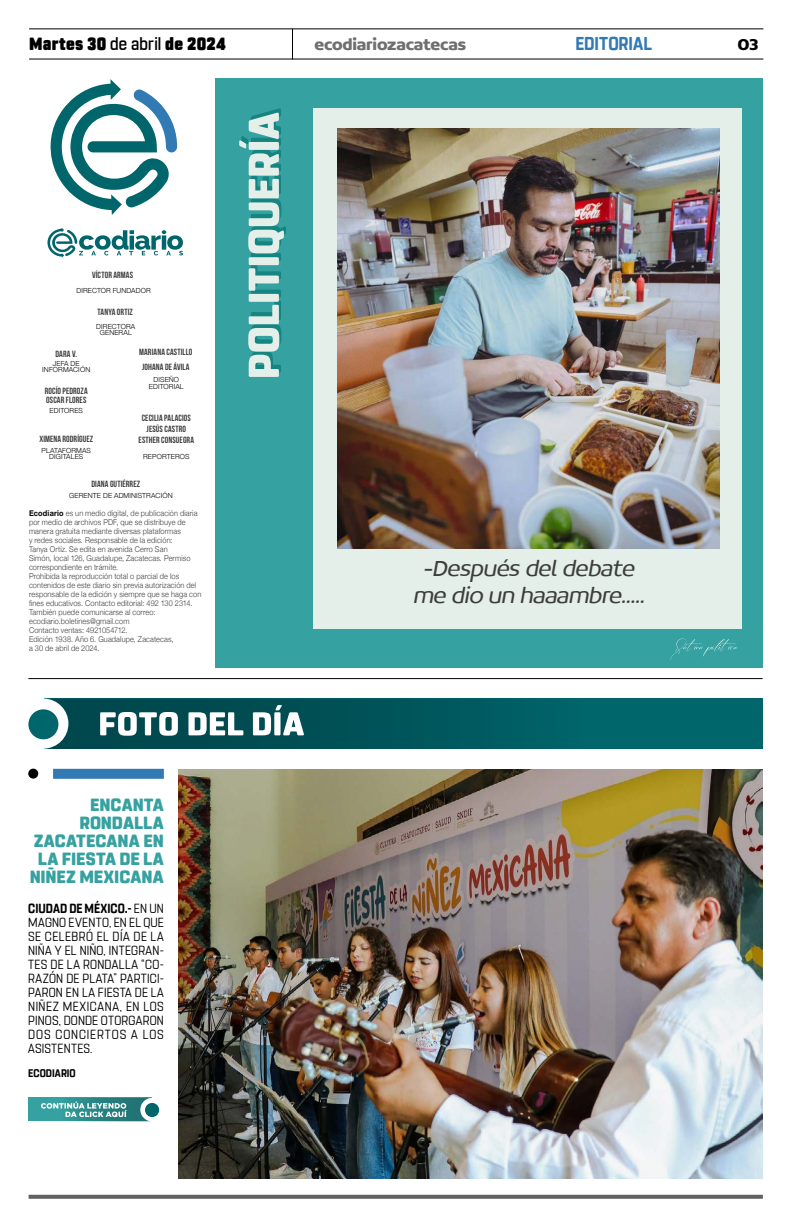
<style>
.page{position:relative;width:791px;height:1225px;background:#fff}
.page>*{position:absolute;margin:0;border:0;box-sizing:border-box;transform-origin:0 0}
.t1{font:italic 300 24px/27px "Concord";color:#3d3d3d;text-align:center}
.t2{font:700 18.6px "Rohn Rounded";color:#327ab3;scale:.91 1}
.t3{font:800 17.6px/18px "Rohn Rounded";color:#36a1a1;text-align:right}
.t4{font:900 17.6px "Rohn Rounded";letter-spacing:.02em;color:#000;scale:.91 1}
.t5{font:700 16.9px "Concord";letter-spacing:-.01em;color:#706f6f}
.t6{font:700 16.9px "Concord";color:#000}
.t7{font:13.2px/14px "Rohn Rounded";letter-spacing:.025em;color:#000;text-align:justify;scale:.89 1}
.t8{font:700 11px "Rohn Rounded";letter-spacing:.005em;color:#000;scale:.91 1}
.t9{font:9px/11.2px "Bebas Neue";letter-spacing:.015em;color:#3d3d3d;text-align:center}
.t10{font:300 8px/9px "Helvetica Neue";letter-spacing:.015em;color:#3d3d3d;scale:.92 1}
.t11{font:300 7px/6px "Helvetica Neue";letter-spacing:.02em;color:#000;text-align:center}
.s1{font-weight:500}
.s2{font-weight:700;color:#000}
.s3{font-weight:700}
</style>
<div class="page">
<div style="left:44px;top:698px;width:719px;height:50px;background:#00666c"></div>
<svg style="left:29px;top:1194px;width:734px;height:4px;background:#7f7f7f"></svg>
<hr style="left:29px;top:28px;width:734px;height:1px;background:#000">
<hr style="left:29px;top:59px;width:734px;height:1px;background:#000">
<hr style="left:292px;top:29px;width:1px;height:31px;background:#000">
<div style="left:215px;top:78px;width:548px;height:589px;background:#36a1a1"></div>
<div style="left:314px;top:108px;width:428px;height:520px;background:#e4efe9"></div>
<img style="left:338px;top:128px;width:382px;height:420px">
<hr style="left:28px;top:678px;width:735px;height:1px;background:#000">
<svg style="left:670px;top:638px;width:67px;height:22px"></svg>
<svg style="left:239px;top:108px;width:47px;height:269px"></svg>
<div style="left:53px;top:769px;width:111px;height:10px;background:#327ab3"></div>
<div style="left:28px;top:768px;width:10px;height:10px;background:#000;border-radius:50%"></div>
<svg style="left:44px;top:698px;width:538px;height:51px"></svg>
<div style="left:18px;top:698px;width:50px;height:50px;background:#fff;border-radius:50%"></div>
<div style="left:28px;top:709px;width:30px;height:30px;background:#00666c;border-radius:50%"></div>
<svg style="left:47px;top:228px;width:136px;height:30px"></svg>
<svg style="left:50px;top:79px;width:127px;height:136px"></svg>
<img style="left:178px;top:769px;width:585px;height:409px">
<div style="left:28px;top:1097px;width:124px;height:24px;background:#36a1a1"></div>
<svg style="left:41px;top:1097px;width:118px;height:24px"></svg>
<h3 class="t4" style="left:29px;top:33px;width:218px">Martes 30 <span class="s1">de abril</span> de 2024</h3>
<h3 class="t5" style="left:314px;top:34px;width:153px">ecodiariozacatecas</h3>
<h2 class="t2" style="left:575px;top:32px;width:86px">EDITORIAL</h2>
<h3 class="t6" style="left:737px;top:34px;width:23px">03</h3>
<p class="t9" style="left:92px;top:269px;width:43px">VÍCTOR ARMAS</p>
<p class="t9" style="left:98px;top:307px;width:37px">TANYA ORTIZ</p>
<p class="t11" style="left:77px;top:287px;width:76px">DIRECTOR FUNDADOR</p>
<p class="t9" style="left:55px;top:348px;width:23px">DARA V.</p>
<p class="t11" style="left:96px;top:323px;width:41px">DIRECTORA<br>GENERAL</p>
<p class="t9" style="left:139px;top:346px;width:55px">MARIANA CASTILLO</p>
<p class="t11" style="left:42px;top:360px;width:49px">JEFA DE<br>INFORMACIÓN</p>
<p class="t9" style="left:45px;top:386px;width:44px;line-height:9.6px;text-align:left">ROCÍO PEDROZA<br>OSCAR FLORES</p>
<p class="t9" style="left:39px;top:433px;width:55px">XIMENA RODRÍGUEZ</p>
<p class="t11" style="left:50px;top:407px;width:35px">EDITORES</p>
<p class="t11" style="left:42px;top:446px;width:51px;line-height:6.6px">PLATAFORMAS<br>DIGITALES</p>
<p class="t9" style="left:142px;top:361px;width:49px">JOHANA DE ÁVILA</p>
<p class="t11" style="left:149px;top:376px;width:36px;line-height:6.6px">DISEÑO<br>EDITORIAL</p>
<p class="t9" style="left:139px;top:412px;width:57px">CECILIA PALACIOS<br>JESÚS CASTRO<br>ESTHER CONSUEGRA</p>
<p class="t11" style="left:143px;top:453px;width:48px">REPORTEROS</p>
<p class="t9" style="left:92px;top:478px;width:50px">DIANA GUTIÉRREZ</p>
<p class="t11" style="left:69px;top:492px;width:105px">GERENTE DE ADMINISTRACIÓN</p>
<p class="t10" style="left:29px;top:508px;width:189px"><span class="s2">Ecodiario</span> es un medio digital, de publicación diaria por medio de archivos PDF, que se distribuye de manera gratuita mediante diversas plataformas<br>y redes sociales. Responsable de la edición:<br>Tanya Ortíz. Se edita en avenida Cerro San<br>Simón, local 126, Guadalupe, Zacatecas. Permiso correspondiente en trámite.<br>Prohibida la reproducción total o parcial de los contenidos de este diario sin previa autorización del responsable de la edición y siempre que se haga con fines educativos. Contacto editorial: 492 130 2314.<br>También puede comunicarse al correo: ecodiario.boletines@gmail.com<br>Contacto ventas: 4921054712.<br>Edición 1938. Año 6. Guadalupe, Zacatecas,<br>a 30 de abril de 2024.</p>
<h3 class="t3" style="left:30px;top:796px;width:136px">ENCANTA<br>RONDALLA<br>ZACATECANA EN<br>LA FIESTA DE LA<br>NIÑEZ MEXICANA</h3>
<p class="t7" style="left:28px;top:901px;width:154px"><span class="s3">CIUDAD DE MÉXICO.-</span> EN UN MAGNO EVENTO, EN EL QUE SE CELEBRÓ EL DÍA DE LA NIÑA Y EL NIÑO, INTEGRAN-TES DE LA RONDALLA “CO-RAZÓN DE PLATA” PARTICI-PARON EN LA FIESTA DE LA NIÑEZ MEXICANA, EN LOS PINOS, DONDE OTORGARON DOS CONCIERTOS A LOS ASISTENTES.</p>
<h3 class="t8" style="left:28px;top:1067px;width:54px">ECODIARIO</h3>
<h1 class="t1" style="left:413px;top:555px;width:238px">-Después deldebate me dio un haaambre.....</h1>
</div>
